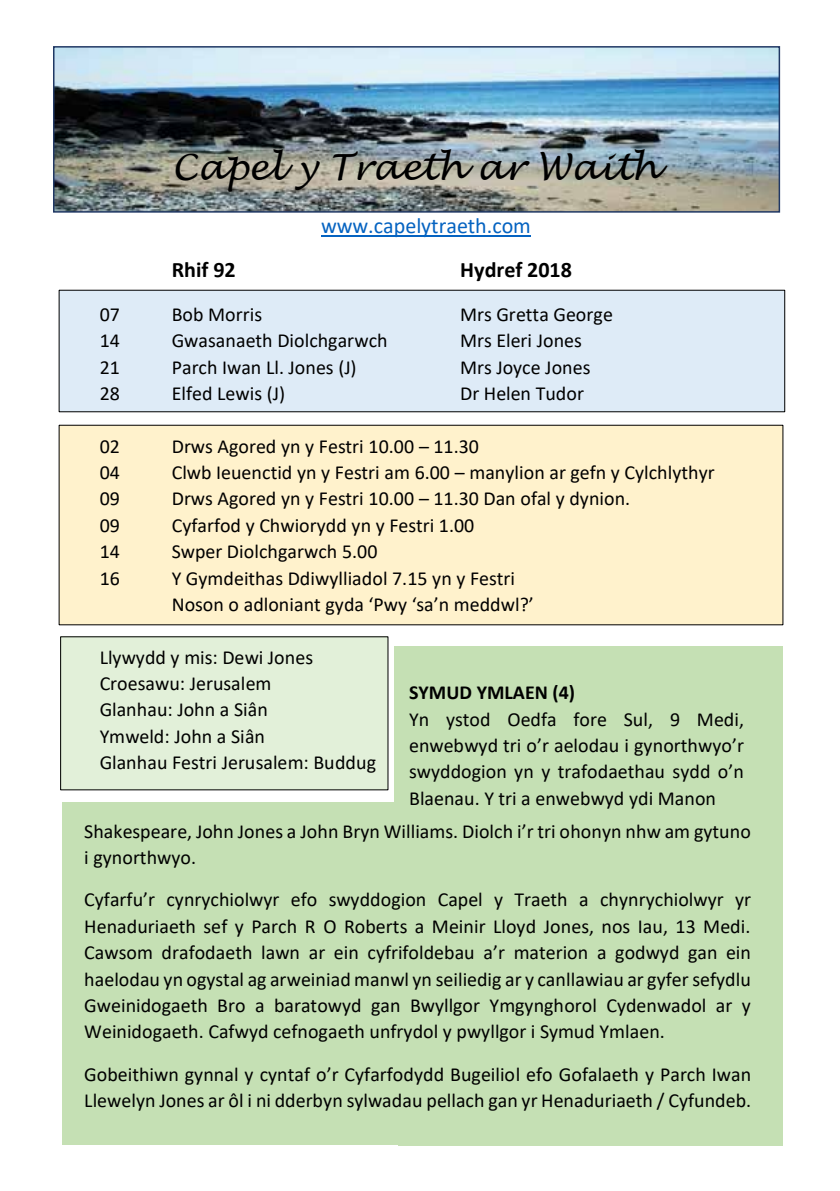
<style>
.page{position:relative;width:840px;height:1191px;background:#fff}
.page>*{position:absolute;margin:0;border:0;box-sizing:border-box;transform-origin:0 0}
.t1{font:italic 36px "Lucida Handwriting";color:#000}
.t2{font:22px "Calibri";color:#0563c1}
.t3{font:700 22px "Calibri";color:#000}
.t4{font:20px/26.4px "Calibri";color:#000}
.t5{font:700 20px "Calibri";color:#000}
</style>
<div class="page">
<img style="left:56px;top:49px;width:720px;height:161px">
<div style="left:53px;top:46px;width:726px;height:167px;border:2px solid #203864"></div>
<div style="left:59px;top:290px;width:725px;height:122px;background:#deebf7"></div>
<div style="left:59px;top:425px;width:723px;height:200px;background:#fff2cc"></div>
<div style="left:61px;top:637px;width:327px;height:153px;background:#e2f0d9"></div>
<div style="left:398px;top:646px;width:384px;height:500px;background:#c5e0b4"></div>
<div style="left:62px;top:802px;width:338px;height:342px;background:#c5e0b4"></div>
<hr style="left:321px;top:235px;width:209px;height:1px;background:#0563c1">
<div style="left:394px;top:646px;width:364px;height:175px;background:#c5e0b4"></div>
<h1 class="t1" style="left:172px;top:145px;width:487px">Capel y Traeth ar Waith</h1>
<p class="t2" style="left:321px;top:210px;width:211px">www.capelytraeth.com</p>
<p class="t3" style="left:172px;top:254px;width:65px">Rhif 92</p>
<p class="t3" style="left:460px;top:254px;width:113px">Hydref 2018</p>
<p class="t4" style="left:100px;top:300px;width:22px">07</p>
<p class="t4" style="left:172px;top:300px;width:92px">Bob Morris</p>
<p class="t4" style="left:460px;top:300px;width:154px">Mrs Gretta George</p>
<p class="t4" style="left:100px;top:327px;width:22px">14</p>
<p class="t4" style="left:172px;top:327px;width:217px">Gwasanaeth Diolchgarwch</p>
<p class="t4" style="left:460px;top:327px;width:123px">Mrs Eleri Jones</p>
<p class="t4" style="left:100px;top:353px;width:22px">21</p>
<p class="t4" style="left:172px;top:353px;width:186px">Parch Iwan Ll. Jones (J)</p>
<p class="t4" style="left:460px;top:353px;width:132px">Mrs Joyce Jones</p>
<p class="t4" style="left:100px;top:379px;width:22px">28</p>
<p class="t4" style="left:172px;top:379px;width:115px">Elfed Lewis (J)</p>
<p class="t4" style="left:460px;top:379px;width:125px">Dr Helen Tudor</p>
<p class="t4" style="left:100px;top:432px;width:22px">02</p>
<p class="t4" style="left:172px;top:432px;width:308px">Drws Agored yn y Festri 10.00 – 11.30</p>
<p class="t4" style="left:100px;top:458px;width:22px">04</p>
<p class="t4" style="left:172px;top:458px;width:544px">Clwb Ieuenctid yn y Festri am 6.00 – manylion ar gefn y Cylchlythyr</p>
<p class="t4" style="left:100px;top:485px;width:22px">09</p>
<p class="t4" style="left:172px;top:485px;width:460px">Drws Agored yn y Festri 10.00 – 11.30 Dan ofal y dynion.</p>
<p class="t4" style="left:100px;top:511px;width:22px">09</p>
<p class="t4" style="left:172px;top:511px;width:304px">Cyfarfod y Chwiorydd yn y Festri 1.00</p>
<p class="t4" style="left:100px;top:538px;width:22px">14</p>
<p class="t4" style="left:172px;top:538px;width:207px">Swper Diolchgarwch 5.00</p>
<p class="t4" style="left:100px;top:564px;width:22px">16</p>
<p class="t4" style="left:172px;top:564px;width:363px">Y Gymdeithas Ddiwylliadol 7.15 yn y Festri<br>Noson o adloniant gyda ‘Pwy ‘sa’n meddwl?’</p>
<p class="t4" style="left:100px;top:643px;width:278px">Llywydd y mis: Dewi Jones<br>Croesawu: Jerusalem<br>Glanhau: John a Siân<br>Ymweld: John a Siân<br>Glanhau Festri Jerusalem: Buddug</p>
<p class="t5" style="left:409px;top:678px;width:167px">SYMUD YMLAEN (4)</p>
<p class="t4" style="left:409px;top:705px;width:336px;text-align:justify">Yn ystod Oedfa fore Sul, 9 Medi, enwebwyd tri o’r aelodau i gynorthwyo’r swyddogion yn y trafodaethau sydd o’n Blaenau. Y tri a enwebwyd ydi Manon</p>
<p class="t4" style="left:84px;top:817px;width:667px">Shakespeare, John Jones a John Bryn Williams. Diolch i’r tri ohonyn nhw am gytuno i gynorthwyo.</p>
<p class="t4" style="left:84px;top:886px;width:668px;text-align:justify">Cyfarfu’r cynrychiolwyr efo swyddogion Capel y Traeth a chynrychiolwyr yr Henaduriaeth sef y Parch R O Roberts a Meinir Lloyd Jones, nos Iau, 13 Medi.<br>Cawsom drafodaeth lawn ar ein cyfrifoldebau a’r materion a godwyd gan ein haelodau yn ogystal ag arweiniad manwl yn seiliedig ar y canllawiau ar gyfer sefydlu Gweinidogaeth Bro a baratowyd gan Bwyllgor Ymgynghorol Cydenwadol ar y Weinidogaeth. Cafwyd cefnogaeth unfrydol y pwyllgor i Symud Ymlaen.</p>
<p class="t4" style="left:84px;top:1060px;width:668px">Gobeithiwn gynnal y cyntaf o’r Cyfarfodydd Bugeiliol efo Gofalaeth y Parch Iwan<br>Llewelyn Jones ar ôl i ni dderbyn sylwadau pellach gan yr Henaduriaeth / Cyfundeb.</p>
</div>
